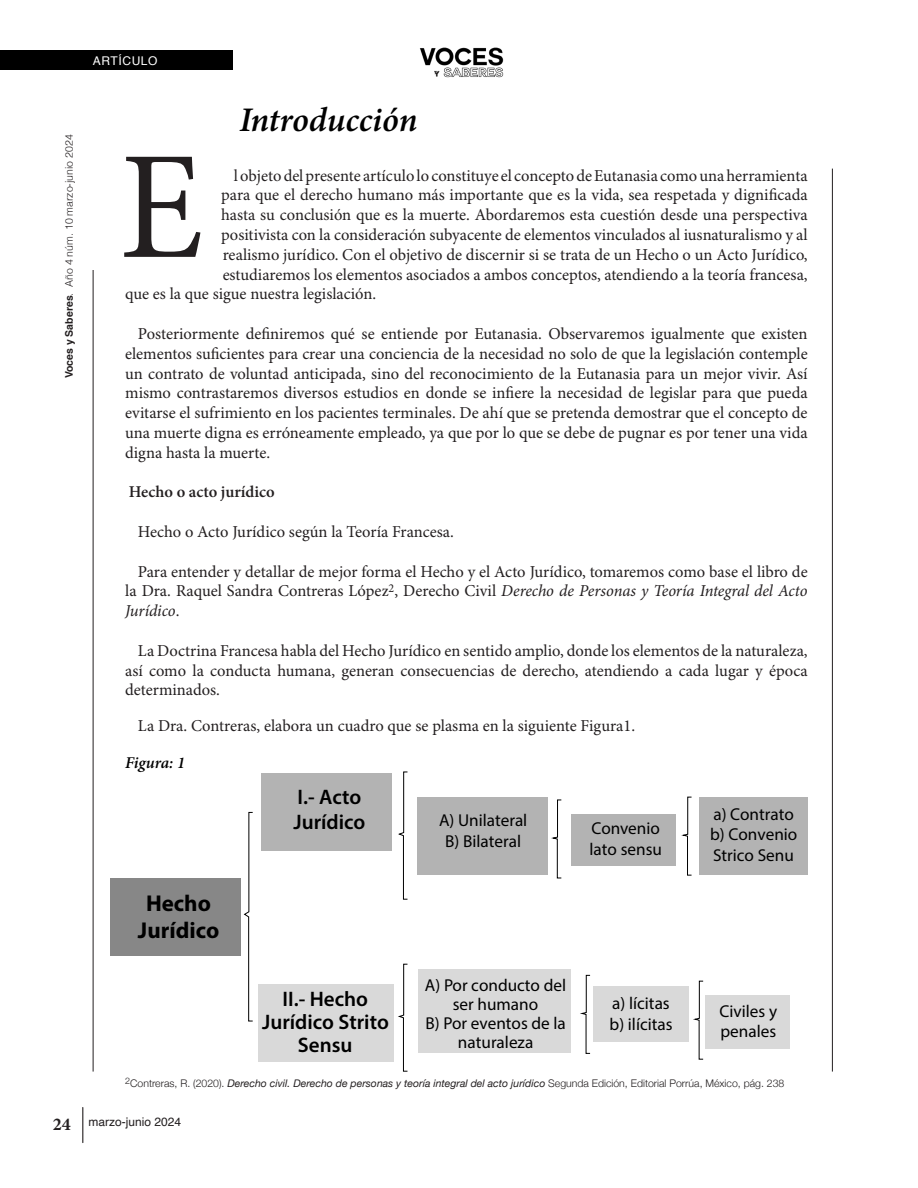
<style>
.page{position:relative;width:918px;height:1188px;background:#fff}
.page>*{position:absolute;margin:0;border:0;box-sizing:border-box;transform-origin:0 0}
.t1{font:154.05px "Minion Pro";color:#231f20;scale:.96 1}
.t2{font:italic 600 34.5px "Minion Pro";letter-spacing:-.005em;color:#000}
.t3{font:700 22.95px/27.6px "Myriad Pro";color:#000;text-align:center}
.t4{font:600 21px/23px "Myriad Pro";color:#000}
.t5{font:700 18px "Minion Pro";color:#231f20}
.t6{font:17.25px/20.7px "Myriad Pro";color:#000}
.t7{font:16.65px/19.8px "Minion Pro";color:#231f20;text-align:justify}
.cabeza_secundaria{font:600 16.5px "Minion Pro";color:#231f20}
.t8{font:italic 600 16.5px "Minion Pro";letter-spacing:-.01em;color:#000}
.t9{font:12px "Helvetica";color:#231f20}
.t10{font:12px "Helvetica";letter-spacing:.05em;color:#fff}
.t11{font:300 10.5px "Helvetica Neue";color:#231f20}
.t12{font:300 10.5px "Helvetica";color:#231f20}
.s1{font-weight:700}
.s2{font-style:italic}
.s3{font-weight:400;font-style:italic}
</style>
<div class="page">
<hr style="left:82px;top:1108px;width:1px;height:35px;background:#231f20">
<div style="left:0;top:51px;width:232px;height:19px;background:#000"></div>
<img style="left:419px;top:47px;width:85px;height:31px">
<div style="left:111px;top:878px;width:130px;height:78px;background:#878787"></div>
<div style="left:699px;top:797px;width:108px;height:78px;background:#b3b3b3"></div>
<div style="left:705px;top:995px;width:85px;height:54px;background:#d9d9d9"></div>
<svg style="left:243px;top:771px;width:461px;height:301px"></svg>
<hr style="left:93px;top:270px;width:1px;height:802px;background:#231f20">
<hr style="left:832px;top:169px;width:1px;height:903px;background:#231f20">
<p class="t12" style="left:60px;top:378px;width:245px;rotate:-90deg"><span class="s1">Voces y Saberes</span>. Año 4 núm. 10 marzo-junio 2024</p>
<p class="t10" style="left:93px;top:51px;width:66px">ARTÍCULO</p>
<p class="t2" style="left:239px;top:96px;width:180px">Introducción</p>
<p class="t1" style="left:120px;top:116px;width:89px">E</p>
<p class="t7" style="left:234px;top:166px;width:575px">l objeto del presente artículo lo constituye el concepto de Eutanasia como una herramienta</p>
<p class="t7" style="left:221px;top:186px;width:588px">para que el derecho humano más importante que es la vida, sea respetada y dignificada</p>
<p class="t7" style="left:221px;top:206px;width:588px">hasta su conclusión que es la muerte. Abordaremos esta cuestión desde una perspectiva</p>
<p class="t7" style="left:221px;top:225px;width:588px">positivista con la consideración subyacente de elementos vinculados al iusnaturalismo y al</p>
<p class="t7" style="left:223px;top:245px;width:587px">realismo jurídico. Con el objetivo de discernir si se trata de un Hecho o un Acto Jurídico,</p>
<p class="t7" style="left:223px;top:265px;width:587px">estudiaremos los elementos asociados a ambos conceptos, atendiendo a la teoría francesa,</p>
<p class="t7" style="left:125px;top:285px;width:252px">que es la que sigue nuestra legislación.</p>
<p class="t7" style="left:125px;top:324px;width:684px;text-indent:13px">Posteriormente definiremos qué se entiende por Eutanasia. Observaremos igualmente que existen elementos suficientes para crear una conciencia de la necesidad no solo de que la legislación contemple un contrato de voluntad anticipada, sino del reconocimiento de la Eutanasia para un mejor vivir. Así mismo contrastaremos diversos estudios en donde se infiere la necesidad de legislar para que pueda evitarse el sufrimiento en los pacientes terminales. De ahí que se pretenda demostrar que el concepto de una muerte digna es erróneamente empleado, ya que por lo que se debe de pugnar es por tener una vida digna hasta la muerte.</p>
<p class="cabeza_secundaria" style="left:129px;top:481px;width:148px">Hecho o acto jurídico</p>
<p class="t7" style="left:138px;top:522px;width:317px">Hecho o Acto Jurídico según la Teoría Francesa.</p>
<p class="t7" style="left:125px;top:562px;width:684px;text-indent:13px">Para entender y detallar de mejor forma el Hecho y el Acto Jurídico, tomaremos como base el libro de la Dra. Raquel Sandra Contreras López<sup>2</sup>, Derecho Civil <span class="s2">Derecho de Personas y Teoría Integral del Acto Jurídico</span>.</p>
<p class="t7" style="left:125px;top:641px;width:684px;text-indent:13px">La Doctrina Francesa habla del Hecho Jurídico en sentido amplio, donde los elementos de la naturaleza, así como la conducta humana, generan consecuencias de derecho, atendiendo a cada lugar y época determinados.</p>
<p class="t7" style="left:138px;top:717px;width:499px">La Dra. Contreras, elabora un cuadro que se plasma en la siguiente Figura1.</p>
<p class="t8" style="left:125px;top:751px;width:61px">Figura: 1</p>
<h3 class="t3" style="left:138px;top:888px;width:83px">Hecho<br>Jurídico</h3>
<p class="t4" style="left:293px;top:784px;width:73px;line-height:25.2px">I.- Acto<br>Jurídico</p>
<p class="t6" style="left:439px;top:810px;width:90px;text-align:center">A) Unilateral<br>B) Bilateral</p>
<p class="t6" style="left:590px;top:818px;width:74px">Convenio lato sensu</p>
<p class="t6" style="left:710px;top:803px;width:89px">a) Contrato b) Convenio<br>Strico Senu</p>
<p class="t4" style="left:262px;top:987px;width:128px;text-align:center">II.- Hecho<br>Jurídico Strito<br>Sensu</p>
<p class="t6" style="left:425px;top:975px;width:143px;line-height:19.2px;text-align:center">A) Por conducto del ser humano<br>B) Por eventos de la naturaleza</p>
<p class="t6" style="left:610px;top:993px;width:65px">a) lícitas b) ilícitas</p>
<p class="t6" style="left:720px;top:1000px;width:59px">Civiles y penales</p>
<p class="t11" style="left:125px;top:1075px;width:661px"><sup>2</sup>Contreras, R. (2020). <span class="s3">Derecho civil. Derecho de personas y teoría integral del acto jurídico</span> Segunda Edición, Editorial Porrúa, México, pág. 238</p>
<p class="t5" style="left:53px;top:1111px;width:19px">24</p>
<p class="t9" style="left:88px;top:1112px;width:94px">marzo-junio 2024</p>
</div>
